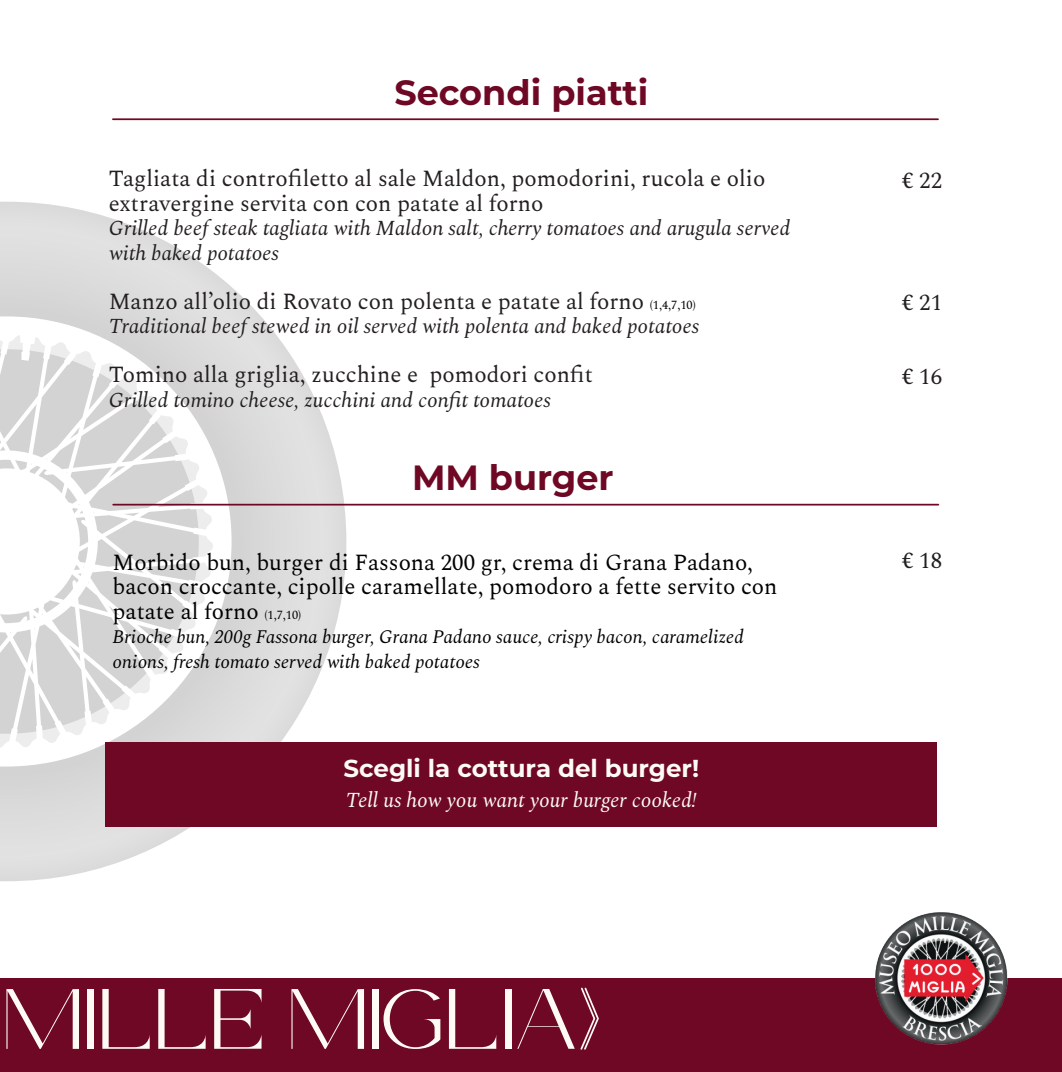
<style>
.page{position:relative;width:1062px;height:1072px;background:#fff}
.page>*{position:absolute;margin:0;border:0;box-sizing:border-box;transform-origin:0 0}
.t1{font:700 35px "Montserrat";color:#6e0824}
.t2{font:700 24.5px "Montserrat";color:#fefbf4}
.t3{font:22.75px/24.5px "Spectral";color:#231f20}
.t4{font:22.75px/24.5px "Spectral";color:#000001}
.t5{font:italic 21px/24.5px "Spectral";color:#231f20}
.t6{font:italic 21px "Spectral";color:#fefbf4}
.t7{font:italic 18.9px/24.5px "Spectral";color:#000001}
.s1{font-size:12.25px;color:#000001}
.s2{font-size:12.25px}
</style>
<div class="page">
<svg style="left:0;top:202px;width:346px;height:679px"></svg>
<svg style="left:0;top:316px;width:231px;height:450px;fill:#dadada"></svg>
<div style="left:0;top:978px;width:1061px;height:93px;background:#6e0824"></div>
<svg style="left:6px;top:989px;width:73px;height:59px"></svg>
<div style="left:87px;top:989px;width:7px;height:59px;background:#fefbf4"></div>
<svg style="left:102px;top:989px;width:48px;height:59px"></svg>
<svg style="left:158px;top:989px;width:47px;height:59px"></svg>
<svg style="left:214px;top:989px;width:47px;height:59px"></svg>
<svg style="left:291px;top:989px;width:73px;height:59px"></svg>
<div style="left:372px;top:989px;width:7px;height:59px;background:#fefbf4"></div>
<svg style="left:383px;top:989px;width:57px;height:59px"></svg>
<svg style="left:449px;top:989px;width:47px;height:59px"></svg>
<div style="left:504px;top:989px;width:7px;height:59px;background:#fefbf4"></div>
<svg style="left:517px;top:987px;width:82px;height:63px"></svg>
<img style="left:875px;top:912px;width:133px;height:133px">
<hr style="left:113px;top:118px;width:824px;height:2px;background:#6e0824">
<hr style="left:113px;top:504px;width:825px;height:1px;background:#6e0824">
<div style="left:106px;top:742px;width:830px;height:84px;background:#6e0824"></div>
<h1 class="t1" style="left:394px;top:67px;width:255px">Secondi piatti</h1>
<p class="t3" style="left:109px;top:165px;width:657px">Tagliata di controfiletto al sale Maldon, pomodorini, rucola e olio extravergine servita con con patate al forno</p>
<p class="t5" style="left:109px;top:214px;width:682px">Grilled beef steak tagliata with Maldon salt, cherry tomatoes and arugula served with baked potatoes</p>
<p class="t3" style="left:109px;top:287px;width:588px">Manzo all’olio di Rovato con polenta e patate al forno <span class="s1">(1,4,7,10)</span></p>
<p class="t5" style="left:109px;top:312px;width:591px">Traditional beef stewed in oil served with polenta and baked potatoes</p>
<p class="t3" style="left:109px;top:361px;width:485px">Tomino alla griglia, zucchine e pomodori confit</p>
<p class="t5" style="left:109px;top:386px;width:443px">Grilled tomino cheese, zucchini and confit tomatoes</p>
<h1 class="t1" style="left:412px;top:452px;width:203px">MM burger</h1>
<p class="t4" style="left:112px;top:548px;width:666px">Morbido bun, burger di Fassona 200 gr, crema di Grana Padano, bacon croccante, cipolle caramellate, pomodoro a fette servito con patate al forno <span class="s2">(1,7,10)</span></p>
<p class="t7" style="left:112px;top:623px;width:632px">Brioche bun, 200g Fassona burger, Grana Padano sauce, crispy bacon, caramelized onions, fresh tomato served with baked potatoes</p>
<p class="t2" style="left:343px;top:751px;width:357px">Scegli la cottura del burger!</p>
<p class="t6" style="left:346px;top:784px;width:352px">Tell us how you want your burger cooked!</p>
<p class="t3" style="left:901px;top:166px;width:41px">€ 22</p>
<p class="t3" style="left:901px;top:289px;width:41px">€ 21</p>
<p class="t3" style="left:901px;top:362px;width:41px">€ 16</p>
<p class="t3" style="left:901px;top:546px;width:41px">€ 18</p>
</div>
